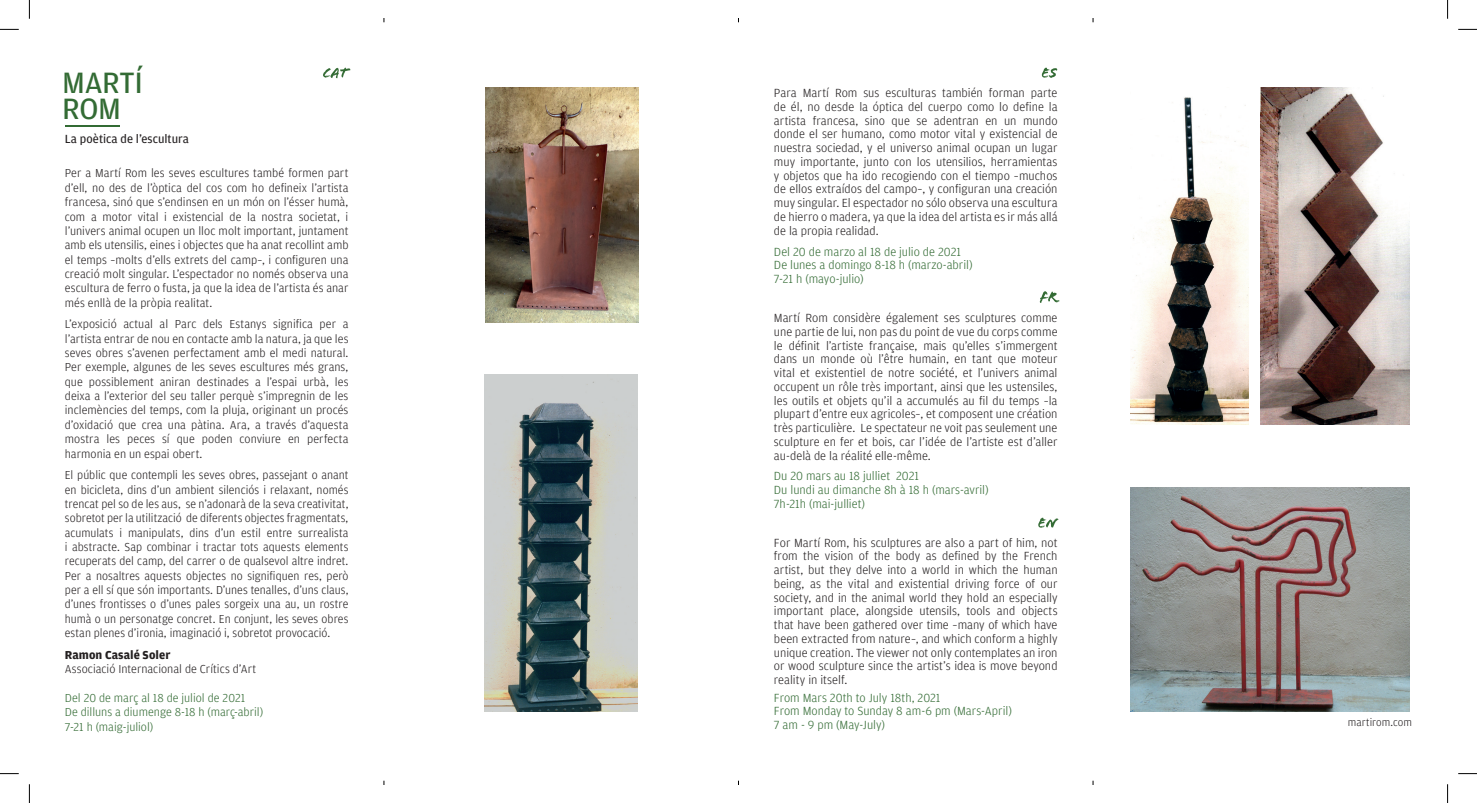
<style>
.page{position:relative;width:1477px;height:803px;background:#fff}
.page>*{position:absolute;margin:0;border:0;box-sizing:border-box;transform-origin:0 0}
.t1{font:31.25px/26.2px "Amplitude";letter-spacing:-.01em;color:#336b34}
.t2{font:300 12.5px/13.8px "Amplitude";color:#231f20;text-align:justify}
.t3{font:300 12.5px/13.8px "Amplitude";color:#336b34}
.t4{font:12.5px "Amplitude";letter-spacing:.005em;color:#231f20}
.t5{font:300 12.25px/14.4px "Amplitude";color:#231f20;text-align:justify}
.t6{font:300 12.25px/14.4px "Amplitude";color:#336b34}
.t7{font:700 12.25px "Amplitude";letter-spacing:.005em;color:#231f20}
.t8{font:300 11.25px "Amplitude";letter-spacing:.005em;color:#231f20}
</style>
<div class="page">
<img style="left:485px;top:87px;width:153px;height:235px">
<img style="left:484px;top:374px;width:153px;height:337px">
<img style="left:1130px;top:97px;width:118px;height:327px">
<img style="left:1260px;top:87px;width:149px;height:337px">
<img style="left:1130px;top:487px;width:279px;height:224px">
<svg style="left:323px;top:68px;width:27px;height:10px"></svg>
<svg style="left:1038px;top:518px;width:20px;height:10px"></svg>
<svg style="left:1039px;top:291px;width:20px;height:12px"></svg>
<svg style="left:1041px;top:68px;width:16px;height:10px"></svg>
<hr style="left:65px;top:125px;width:54px;height:2px;background:#336b34">
<svg style="left:0;top:29px;width:19px;height:1px"></svg>
<svg style="left:1458px;top:29px;width:18px;height:1px"></svg>
<svg style="left:0;top:773px;width:19px;height:1px"></svg>
<svg style="left:1458px;top:773px;width:18px;height:1px"></svg>
<svg style="left:29px;top:0;width:1px;height:19px"></svg>
<svg style="left:29px;top:784px;width:1px;height:19px"></svg>
<h1 class="t1" style="left:62px;top:70px;width:82px">MARTÍ<br>ROM</h1>
<p class="t4" style="left:65px;top:131px;width:126px">La poètica de l’escultura</p>
<p class="t5" style="left:65px;top:166px;width:285px">Per a Martí Rom les seves escultures també formen part d’ell, no des de l’òptica del cos com ho defineix l’artista francesa, sinó que s’endinsen en un món on l’ésser humà, com a motor vital i existencial de la nostra societat, i l’univers animal ocupen un lloc molt important, juntament amb els utensilis, eines i objectes que ha anat recollint amb el temps –molts d’ells extrets del camp–, i configuren una creació molt singular. L’espectador no només observa una escultura de ferro o fusta, ja que la idea de l’artista és anar més enllà de la pròpia realitat.</p>
<p class="t5" style="left:65px;top:317px;width:285px">L’exposició actual al Parc dels Estanys significa per a l’artista entrar de nou en contacte amb la natura, ja que les seves obres s’avenen perfectament amb el medi natural.<br>Per exemple, algunes de les seves escultures més grans, que possiblement aniran destinades a l’espai urbà, les deixa a l’exterior del seu taller perquè s’impregnin de les inclemències del temps, com la pluja, originant un procés d’oxidació que crea una pàtina. Ara, a través d’aquesta mostra les peces sí que poden conviure en perfecta harmonia en un espai obert.</p>
<p class="t5" style="left:65px;top:468px;width:285px">El públic que contempli les seves obres, passejant o anant en bicicleta, dins d’un ambient silenciós i relaxant, només trencat pel so de les aus, se n’adonarà de la seva creativitat, sobretot per la utilització de diferents objectes fragmentats, acumulats i manipulats, dins d’un estil entre surrealista i abstracte. Sap combinar i tractar tots aquests elements recuperats del camp, del carrer o de qualsevol altre indret.<br>Per a nosaltres aquests objectes no signifiquen res, però per a ell sí que són importants. D’unes tenalles, d’uns claus, d’unes frontisses o d’unes pales sorgeix una au, un rostre humà o un personatge concret. En conjunt, les seves obres estan plenes d’ironia, imaginació i, sobretot provocació.</p>
<p class="t7" style="left:65px;top:648px;width:107px">Ramon Casalé Soler</p>
<p class="t5" style="left:65px;top:662px;width:193px">Associació Internacional de Crítics d’Art</p>
<p class="t6" style="left:65px;top:691px;width:200px">Del 20 de març al 18 de juliol de 2021<br>De dilluns a diumenge 8-18 h (març-abril)<br>7-21 h (maig-juliol)</p>
<p class="t2" style="left:773px;top:86px;width:285px">Para Martí Rom sus esculturas también forman parte de él, no desde la óptica del cuerpo como lo define la artista francesa, sino que se adentran en un mundo donde el ser humano, como motor vital y existencial de nuestra sociedad, y el universo animal ocupan un lugar muy importante, junto con los utensilios, herramientas y objetos que ha ido recogiendo con el tiempo –muchos de ellos extraídos del campo–, y configuran una creación muy singular. El espectador no sólo observa una escultura de hierro o madera, ya que la idea del artista es ir más allá de la propia realidad.</p>
<p class="t3" style="left:773px;top:245px;width:200px">Del 20 de marzo al 18 de julio de 2021<br>De lunes a domingo 8-18 h (marzo-abril)<br>7-21 h (mayo-julio)</p>
<p class="t2" style="left:773px;top:311px;width:285px">Martí Rom considère également ses sculptures comme une partie de lui, non pas du point de vue du corps comme le définit l’artiste française, mais qu’elles s’immergent dans un monde où l’être humain, en tant que moteur vital et existentiel de notre société, et l’univers animal occupent un rôle très important, ainsi que les ustensiles, les outils et objets qu’il a accumulés au fil du temps –la plupart d’entre eux agricoles–, et composent une création très particulière. Le spectateur ne voit pas seulement une sculpture en fer et bois, car l’idée de l’artiste est d’aller au-delà de la réalité elle-même.</p>
<p class="t3" style="left:773px;top:469px;width:216px">Du 20 mars au 18 julliet 2021<br>Du lundi au dimanche 8h à 18 h (mars-avril)<br>7h-21h (mai-julliet)</p>
<p class="t2" style="left:773px;top:536px;width:285px">For Martí Rom, his sculptures are also a part of him, not from the vision of the body as defined by the French artist, but they delve into a world in which the human being, as the vital and existential driving force of our society, and in the animal world they hold an especially important place, alongside utensils, tools and objects that have been gathered over time –many of which have been extracted from nature–, and which conform a highly unique creation. The viewer not only contemplates an iron or wood sculpture since the artist’s idea is move beyond reality in itself.</p>
<p class="t3" style="left:773px;top:690px;width:239px">From Mars 20th to July 18th, 2021<br>From Monday to Sunday 8 am-6 pm (Mars-April)<br>7 am - 9 pm (May-July)</p>
<p class="t8" style="left:1347px;top:716px;width:66px">martirom.com</p>
</div>
